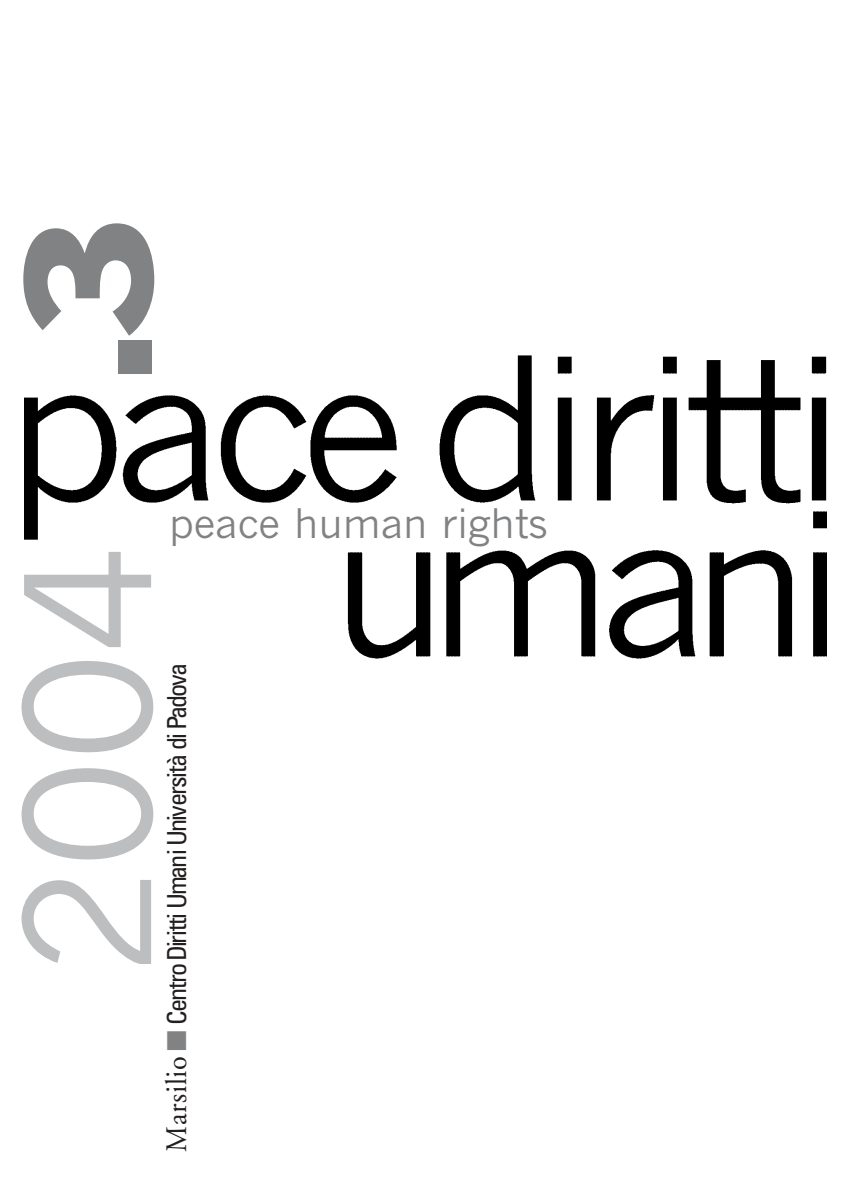
<style>
.page{position:relative;width:844px;height:1191px;background:#fff}
.page>*{position:absolute;margin:0;border:0;box-sizing:border-box;transform-origin:0 0}
.t1{font:171.5px "News Gothic MT+KDNQLH";color:#bcbec0}
.t2{font:168.17px "Franklin Gothic Roman+FOZEPD";color:#808284}
.t3{font:40.25px "News Gothic MT+KDNQLH";color:#808284}
.t4{font:26.25px "Univers Condensed+DXNLOR";letter-spacing:-.08em;color:#231f1f}
.s1{font-family:"Adobe Garamond Regular+FEJDZK";font-size:29.75px}
.s2{color:#808284}
</style>
<div class="page">
<img style="left:24px;top:355px;width:802px;height:303px">
<h2 class="t2" style="left:-19px;top:388px;width:175px;rotate:-90deg">.3</h2>
<h1 class="t1" style="left:-9px;top:974px;width:430px;rotate:-90deg">2004</h1>
<h3 class="t3" style="left:169px;top:500px;width:380px">peace human rights</h3>
<p class="t4" style="left:162px;top:1151px;width:490px;rotate:-90deg"><span class="s1">Marsilio</span> <span class="s2">■</span> CentroDiritti Umani Università di Padova</p>
</div>
